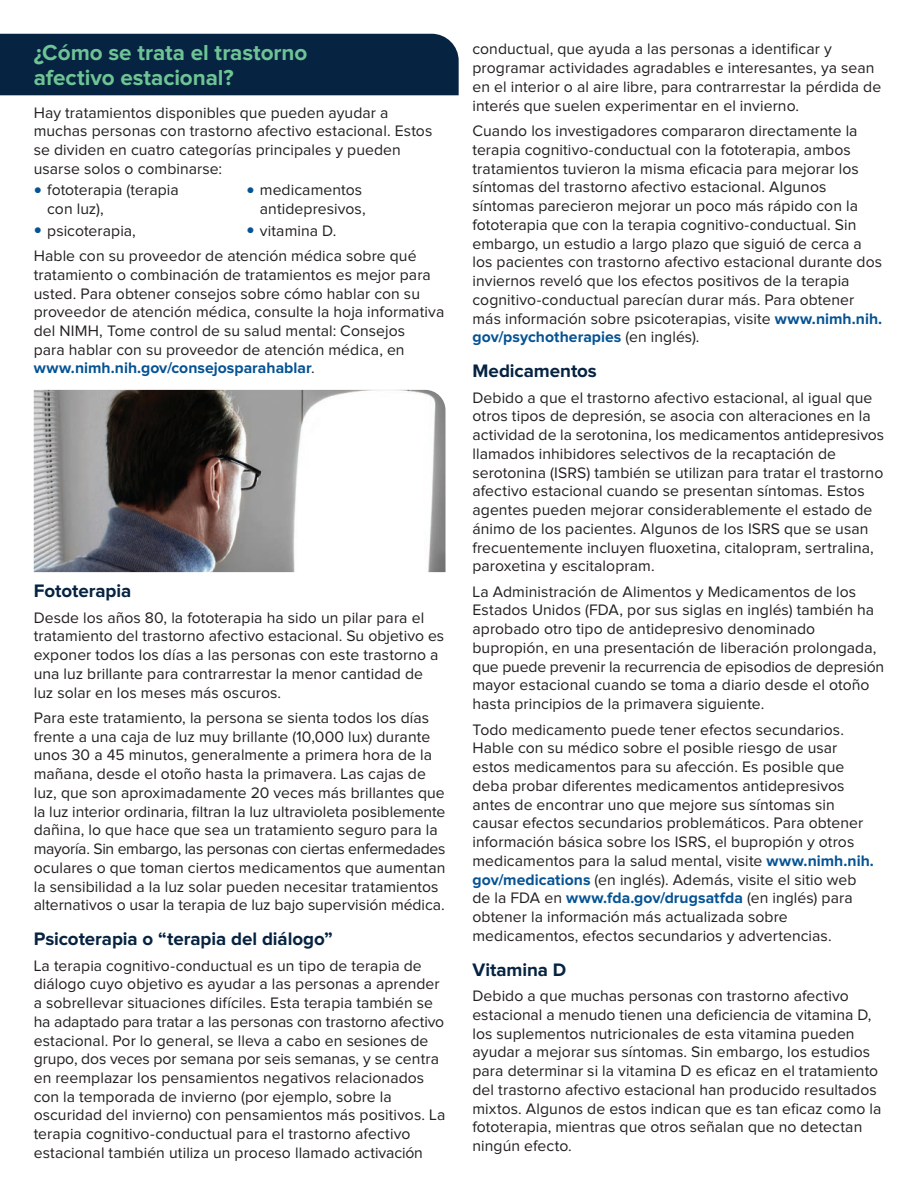
<style>
.page{position:relative;width:918px;height:1188px;background:#fff}
.page>*{position:absolute;margin:0;border:0;box-sizing:border-box;transform-origin:0 0}
.t1{font:700 22.5px/25.5px "Proxima Nova";letter-spacing:-.005em;color:#6ec494}
.t2{font:700 18.75px "Proxima Nova";letter-spacing:-.005em;color:#062341}
.t3{font:15.75px/18.8px "Proxima Nova";letter-spacing:.005em;color:#231f20}
.s1{font-family:"Arial";font-size:13.5px;color:#055394}
.s2{font-weight:700;color:#055394}
</style>
<div class="page">
<div style="left:0;top:34px;width:459px;height:61px;background:#062341"></div>
<img style="left:34px;top:390px;width:412px;height:182px">
<h2 class="t1" style="left:34px;top:41px;width:275px">¿Cómo se trata el trastorno afectivo estacional?</h2>
<p class="t3" style="left:34px;top:104px;width:400px">Hay tratamientos disponibles que pueden ayudar a muchas personas con trastorno afectivo estacional. Estos se dividen en cuatro categorías principales y pueden usarse solos o combinarse:</p>
<p class="t3" style="left:47px;top:181px;width:133px;text-indent:-14px"><span class="s1">●</span> fototerapia (terapia con luz),</p>
<p class="t3" style="left:34px;top:222px;width:104px"><span class="s1">●</span> psicoterapia,</p>
<p class="t3" style="left:246px;top:181px;width:121px;text-align:right"><span class="s1">●</span> medicamentos antidepresivos,</p>
<p class="t3" style="left:246px;top:222px;width:92px"><span class="s1">●</span> vitamina D.</p>
<p class="t3" style="left:34px;top:247px;width:412px">Hable con su proveedor de atención médica sobre qué tratamiento o combinación de tratamientos es mejor para usted. Para obtener consejos sobre cómo hablar con su proveedor de atención médica, consulte la hoja informativa del NIMH, Tome control de su salud mental: Consejos<br>para hablar con su proveedor de atención médica, en <span class="s2">www.nimh.nih.gov/consejosparahablar</span>.</p>
<h3 class="t2" style="left:34px;top:582px;width:99px">Fototerapia</h3>
<p class="t3" style="left:34px;top:609px;width:412px">Desde los años 80, la fototerapia ha sido un pilar para el tratamiento del trastorno afectivo estacional. Su objetivo es exponer todos los días a las personas con este trastorno a una luz brillante para contrarrestar la menor cantidad de luz solar en los meses más oscuros.</p>
<p class="t3" style="left:34px;top:709px;width:413px">Para este tratamiento, la persona se sienta todos los días frente a una caja de luz muy brillante (10,000 lux) durante unos 30 a 45 minutos, generalmente a primera hora de la mañana, desde el otoño hasta la primavera. Las cajas de luz, que son aproximadamente 20 veces más brillantes que la luz interior ordinaria, fltran la luz ultravioleta posiblemente dañina, lo que hace que sea un tratamiento seguro para la mayoría. Sin embargo, las personas con ciertas enfermedades oculares o que toman ciertos medicamentos que aumentan la sensibilidad a la luz solar pueden necesitar tratamientos alternativos o usar la terapia de luz bajo supervisión médica.</p>
<h3 class="t2" style="left:34px;top:930px;width:301px">Psicoterapia o “terapia del diálogo”</h3>
<p class="t3" style="left:34px;top:957px;width:413px">La terapia cognitivo-conductual es un tipo de terapia de diálogo cuyo objetivo es ayudar a las personas a aprender a sobrellevar situaciones difíciles. Esta terapia también se ha adaptado para tratar a las personas con trastorno afectivo estacional. Por lo general, se lleva a cabo en sesiones de grupo, dos veces por semana por seis semanas, y se centra en reemplazar los pensamientos negativos relacionados con la temporada de invierno (por ejemplo, sobre la oscuridad del invierno) con pensamientos más positivos. La terapia cognitivo-conductual para el trastorno afectivo estacional también utiliza un proceso llamado activación</p>
<p class="t3" style="left:472px;top:41px;width:410px">conductual, que ayuda a las personas a identifcar y programar actividades agradables e interesantes, ya sean en el interior o al aire libre, para contrarrestar la pérdida de interés que suelen experimentar en el invierno.</p>
<p class="t3" style="left:472px;top:122px;width:411px">Cuando los investigadores compararon directamente la terapia cognitivo-conductual con la fototerapia, ambos tratamientos tuvieron la misma efcacia para mejorar los síntomas del trastorno afectivo estacional. Algunos síntomas parecieron mejorar un poco más rápido con la fototerapia que con la terapia cognitivo-conductual. Sin embargo, un estudio a largo plazo que siguió de cerca a los pacientes con trastorno afectivo estacional durante dos inviernos reveló que los efectos positivos de la terapia cognitivo-conductual parecían durar más. Para obtener más información sobre psicoterapias, visite <span class="s2">www.nimh.nih. gov/psychotherapies</span> (en inglés).</p>
<h3 class="t2" style="left:472px;top:362px;width:126px">Medicamentos</h3>
<p class="t3" style="left:473px;top:389px;width:413px">Debido a que el trastorno afectivo estacional, al igual que otros tipos de depresión, se asocia con alteraciones en la actividad de la serotonina, los medicamentos antidepresivos llamados inhibidores selectivos de la recaptación de serotonina (ISRS) también se utilizan para tratar el trastorno afectivo estacional cuando se presentan síntomas. Estos agentes pueden mejorar considerablemente el estado de ánimo de los pacientes. Algunos de los ISRS que se usan frecuentemente incluyen fuoxetina, citalopram, sertralina, paroxetina y escitalopram.</p>
<p class="t3" style="left:473px;top:583px;width:413px">La Administración de Alimentos y Medicamentos de los Estados Unidos (FDA, por sus siglas en inglés) también ha aprobado otro tipo de antidepresivo denominado bupropión, en una presentación de liberación prolongada, que puede prevenir la recurrencia de episodios de depresión mayor estacional cuando se toma a diario desde el otoño hasta principios de la primavera siguiente.</p>
<p class="t3" style="left:473px;top:721px;width:403px">Todo medicamento puede tener efectos secundarios.<br>Hable con su médico sobre el posible riesgo de usar estos medicamentos para su afección. Es posible que deba probar diferentes medicamentos antidepresivos antes de encontrar uno que mejore sus síntomas sin causar efectos secundarios problemáticos. Para obtener información básica sobre los ISRS, el bupropión y otros medicamentos para la salud mental, visite <span class="s2">www.nimh.nih. gov/medications</span> (en inglés). Además, visite el sitio web de la FDA en <span class="s2">www.fda.gov/drugsatfda</span> (en inglés) para obtener la información más actualizada sobre medicamentos, efectos secundarios y advertencias.</p>
<h3 class="t2" style="left:473px;top:961px;width:95px">Vitamina D</h3>
<p class="t3" style="left:473px;top:987px;width:410px">Debido a que muchas personas con trastorno afectivo estacional a menudo tienen una defciencia de vitamina D, los suplementos nutricionales de esta vitamina pueden ayudar a mejorar sus síntomas. Sin embargo, los estudios para determinar si la vitamina D es efcaz en el tratamiento del trastorno afectivo estacional han producido resultados mixtos. Algunos de estos indican que es tan efcaz como la fototerapia, mientras que otros señalan que no detectan ningún efecto.</p>
</div>
